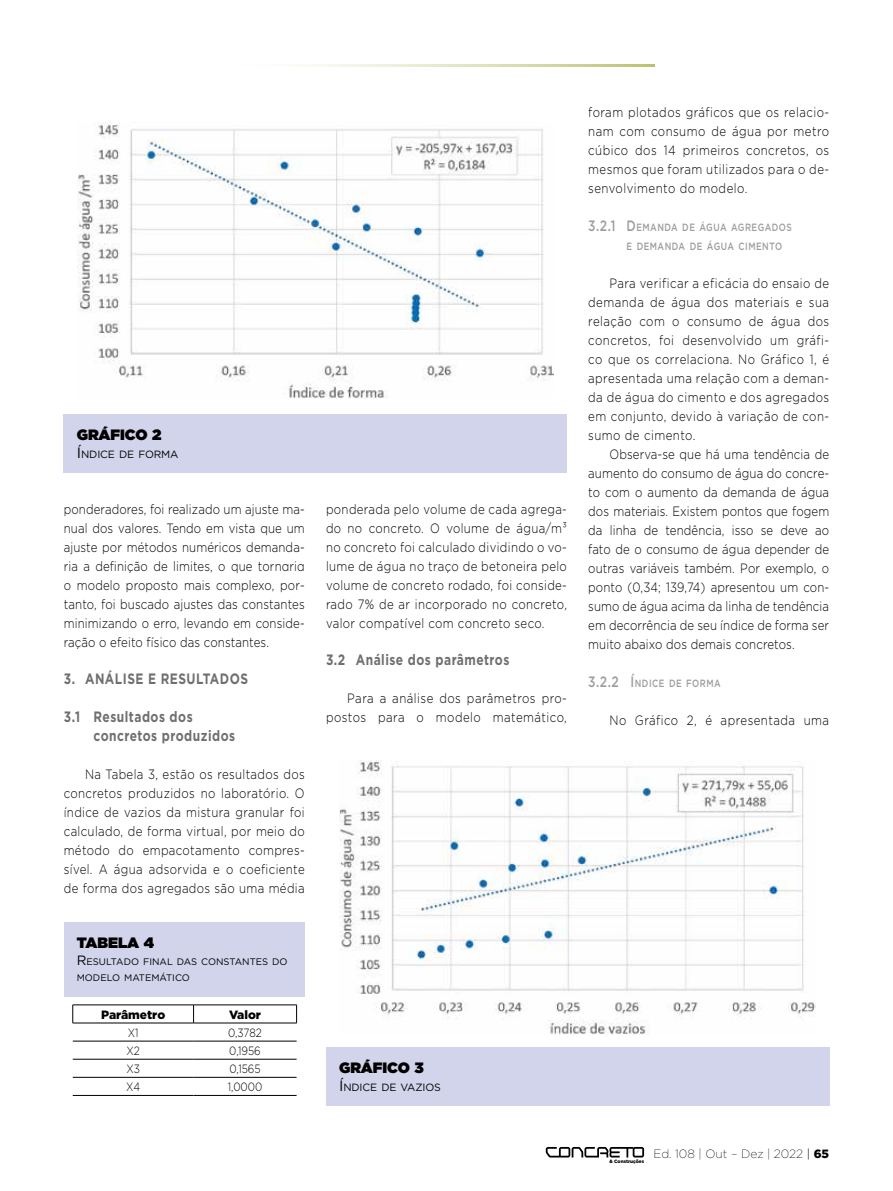
<style>
.page{position:relative;width:893px;height:1191px;background:#fff}
.page>*{position:absolute;margin:0;border:0;box-sizing:border-box;transform-origin:0 0}
.t1{font:700 15px/19px "Gotham";letter-spacing:.04em;color:#706f6f;scale:.8 1}
.t2{font:900 15px "Gotham";color:#000}
.t3{font:300 13.5px/19px "Gotham";letter-spacing:.03em;color:#000;text-align:justify;scale:.85 1}
.t4{font:300 12px "Gotham";color:#000;scale:.85 1}
.t5{font:200 12px "Gotham";color:#000}
.t6{font:900 12px "Gotham";color:#000}
.t7{font:500 10.5px/18.9px "Gotham";letter-spacing:.055em;color:#9d9d9c;scale:.8 1}
.t8{font:10.5px "Gotham";letter-spacing:-.015em;color:#000}
.t9{font:9.45px/16.5px "Gotham";color:#000}
.t10{font:900 4.8px "Gotham";color:#000}
.s1{font-size:15px}
.s2{font-size:13.5px}
.s3{font-weight:300}
.s4{font-weight:900}
</style>
<div class="page">
<div style="left:545px;top:1145px;width:101px;height:14px;background:#fff;opacity:.81"></div>
<svg style="left:546px;top:1147px;width:98px;height:10px"></svg>
<div style="left:609px;top:1158px;width:36px;height:5px;background:#fff"></div>
<hr style="left:237px;top:64px;width:418px;height:2px;background:#bbc171">
<div style="left:64px;top:415px;width:503px;height:58px;background:#d2d4ec"></div>
<img style="left:77px;top:122px;width:477px;height:277px">
<div style="left:326px;top:1047px;width:503px;height:59px;background:#d2d4ec"></div>
<img style="left:339px;top:760px;width:477px;height:274px">
<div style="left:64px;top:995px;width:241px;height:111px;background:#fff;border:1px solid #fff"></div>
<div style="left:64px;top:922px;width:241px;height:74px;background:#d2d4ec"></div>
<hr style="left:73px;top:1095px;width:121px;height:1px;background:#000">
<hr style="left:194px;top:1095px;width:103px;height:1px;background:#000">
<hr style="left:73px;top:1004px;width:121px;height:1px;background:#000">
<hr style="left:194px;top:1004px;width:103px;height:1px;background:#000">
<svg style="left:72px;top:1005px;width:225px;height:90px"></svg>
<hr style="left:73px;top:1022px;width:121px;height:1px;background:#000">
<hr style="left:194px;top:1022px;width:103px;height:1px;background:#000">
<p class="t2" style="left:77px;top:424px;width:86px">GRÁFICO 2</p>
<p class="t8" style="left:77px;top:447px;width:103px"><span class="s1">Í</span>NDICE DE FORMA</p>
<p class="t3" style="left:64px;top:499px;width:285px">ponderadores, foi realizado um ajuste ma&shy;nual dos valores. Tendo em vista que um ajuste por métodos numéricos demanda&shy;ria a definição de limites, o que tornaria o modelo proposto mais complexo, por&shy;tanto, foi buscado ajustes das constantes minimizando o erro, levando em conside&shy;ração o efeito físico das constantes.</p>
<p class="t1" style="left:64px;top:669px;width:232px">3. ANÁLISE E RESULTADOS</p>
<p class="t1" style="left:94px;top:707px;width:179px;text-indent:-30px">3.1 Resultados dos concretos produzidos</p>
<p class="t3" style="left:64px;top:764px;width:285px;text-indent:21px">Na Tabela 3, estão os resultados dos concretos produzidos no laboratório. O índice de vazios da mistura granular foi calculado, de forma virtual, por meio do método do empacotamento compres&shy;sível. A água adsorvida e o coeficiente de forma dos agregados são uma média</p>
<p class="t2" style="left:77px;top:932px;width:79px">TABELA 4</p>
<p class="t9" style="left:77px;top:953px;width:212px"><span class="s2">R</span>ESULTADO FINAL DAS CONSTANTES DO<br>MODELO MATEMÁTICO</p>
<p class="t6" style="left:101px;top:1006px;width:66px">Parâmetro</p>
<p class="t6" style="left:229px;top:1006px;width:34px">Valor</p>
<p class="t4" style="left:128px;top:1025px;width:14px">X1</p>
<p class="t4" style="left:228px;top:1025px;width:41px">0,3782</p>
<p class="t4" style="left:126px;top:1043px;width:17px">X2</p>
<p class="t4" style="left:229px;top:1043px;width:39px">0,1956</p>
<p class="t4" style="left:126px;top:1061px;width:17px">X3</p>
<p class="t4" style="left:229px;top:1061px;width:38px">0,1565</p>
<p class="t4" style="left:126px;top:1079px;width:18px">X4</p>
<p class="t4" style="left:228px;top:1079px;width:42px">1,0000</p>
<p class="t3" style="left:326px;top:499px;width:285px">ponderada pelo volume de cada agrega&shy;do no concreto. O volume de água/m³ no concreto foi calculado dividindo o vo&shy;lume de água no traço de betoneira pelo volume de concreto rodado, foi conside&shy;rado 7% de ar incorporado no concreto, valor compatível com concreto seco.</p>
<p class="t1" style="left:326px;top:650px;width:231px">3.2 Análise dos parâmetros</p>
<p class="t3" style="left:326px;top:689px;width:285px;text-align:right">Para a análise dos parâmetros pro&shy;postos para o modelo matemático,</p>
<p class="t2" style="left:339px;top:1056px;width:86px">GRÁFICO 3</p>
<p class="t8" style="left:339px;top:1080px;width:103px"><span class="s1">Í</span>NDICE DE VAZIOS</p>
<p class="t3" style="left:588px;top:102px;width:285px">foram plotados gráficos que os relacio&shy;nam com consumo de água por metro cúbico dos 14 primeiros concretos, os mesmos que foram utilizados para o de&shy;senvolvimento do modelo.</p>
<p class="t7" style="left:626px;top:218px;width:191px;text-indent:-38px"><span class="s1">3.2.1 D</span>EMANDA DE ÁGUA AGREGADOS<br>E DEM</p>
<p class="t7" style="left:658px;top:237px;width:118px">ANDA DE ÁGUA CIMENTO</p>
<p class="t3" style="left:588px;top:273px;width:285px;text-indent:21px">Para verificar a eficácia do ensaio de demanda de água dos materiais e sua relação com o consumo de água dos concretos, foi desenvolvido um gráfi&shy;co que os correlaciona. No Gráfico 1, é apresentada uma relação com a deman&shy;da de água do cimento e dos agregados em conjunto, devido à variação de con&shy;sumo de cimento.</p>
<p class="t3" style="left:588px;top:444px;width:285px;text-indent:21px">Observa-se que há uma tendência de aumento do consumo de água do concre&shy;to com o aumento da demanda de água dos materiais. Existem pontos que fogem da linha de tendência, isso se deve ao fato de o consumo de água depender de outras variáveis também. Por exemplo, o ponto (0,34; 139,74) apresentou um con&shy;sumo de água acima da linha de tendência em decorrência de seu índice de forma ser muito abaixo dos demais concretos.</p>
<p class="t7" style="left:588px;top:673px;width:140px"><span class="s1">3.2.2 Í</span>NDI CE DE FORM</p>
<p class="t7" style="left:714px;top:673px;width:10px">A</p>
<p class="t3" style="left:609px;top:710px;width:260px">No Gráfico 2, é apresentada uma</p>
<p class="t10" style="left:609px;top:1157px;width:36px">&amp; Construções</p>
<p class="t5" style="left:653px;top:1145px;width:177px">Ed. 108 | Out – Dez | 2022 <span class="s3">|</span> <span class="s4">65</span></p>
</div>
